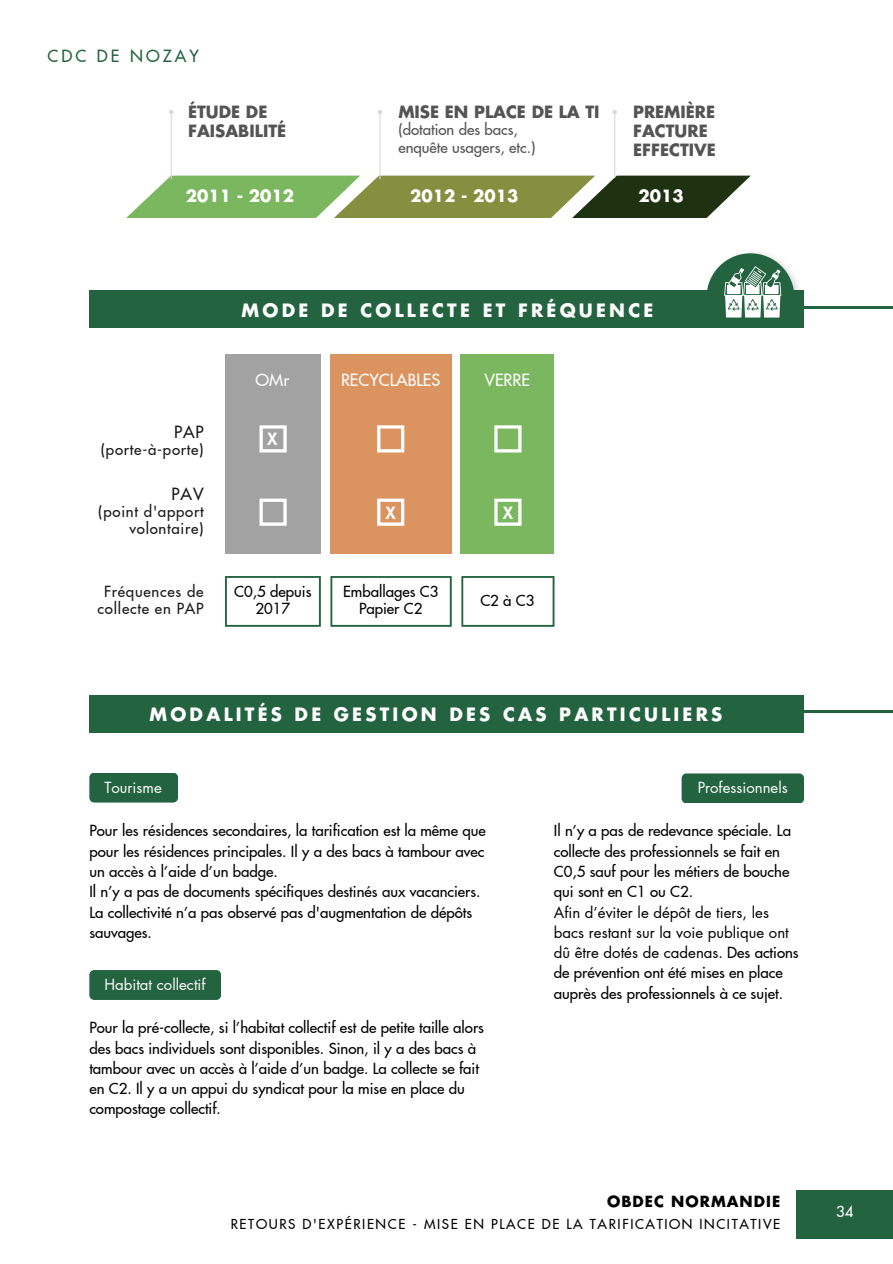
<style>
.page{position:relative;width:893px;height:1264px;background:#fff}
.page>*{position:absolute;margin:0;border:0;box-sizing:border-box;transform-origin:0 0}
.t1{font:700 18px "Futura LT Pro";letter-spacing:.18em;color:#fff}
.t2{font:700 16.5px/19.2px "Futura LT Pro";color:#545454}
.t3{font:700 16.5px "Futura LT Pro";color:#fff}
.t4{font:500 16.5px "Futura LT Pro";color:#fff}
.t5{font:500 16.5px "Futura LT Pro";letter-spacing:.18em;color:#236340}
.t6{font:500 16.5px "Futura LT Pro";letter-spacing:.05em;color:#191919}
.t7{font:800 16.5px "Futura LT Pro";color:#fff}
.t8{font:500 15px/20.2px "Futura LT Pro";color:#000}
.t9{font:15px/20.2px "Futura LT Pro";color:#000}
.t10{font:500 15px/16.8px "Futura LT Pro";letter-spacing:.05em;color:#191919;text-align:center}
.t11{font:15px "Futura LT Pro";color:#fff}
.t12{font:500 15px "Futura LT Pro";color:#545454}
.t13{font:700 15px "Futura LT Pro";letter-spacing:.07em;color:#000}
.t14{font:500 15px "Futura LT Pro";color:#fff}
.t15{font:500 13.5px "Futura LT Pro";letter-spacing:.12em;color:#000}
.s1{font-weight:500}
</style>
<div class="page">
<svg style="left:225px;top:576px;width:96px;height:50px"></svg>
<svg style="left:330px;top:576px;width:121px;height:50px"></svg>
<svg style="left:461px;top:576px;width:93px;height:50px"></svg>
<div style="left:225px;top:355px;width:96px;height:199px;background:#a2a2a2"></div>
<div style="left:330px;top:355px;width:121px;height:199px;background:#db9460"></div>
<div style="left:460px;top:355px;width:94px;height:199px;background:#7bb75e"></div>
<svg style="left:126px;top:176px;width:624px;height:42px;background:#7b9558"></svg>
<svg style="left:259px;top:498px;width:28px;height:28px"></svg>
<svg style="left:259px;top:425px;width:28px;height:27px"></svg>
<svg style="left:377px;top:498px;width:27px;height:28px"></svg>
<svg style="left:377px;top:425px;width:27px;height:27px"></svg>
<svg style="left:494px;top:498px;width:27px;height:28px"></svg>
<svg style="left:494px;top:425px;width:27px;height:27px"></svg>
<hr style="left:171px;top:114px;width:1px;height:65px;background:#d9d9d9">
<svg style="left:169px;top:110px;width:4px;height:4px"></svg>
<hr style="left:614px;top:114px;width:1px;height:64px;background:#d9d9d9">
<svg style="left:612px;top:110px;width:5px;height:4px"></svg>
<hr style="left:379px;top:114px;width:1px;height:65px;background:#d9d9d9">
<svg style="left:378px;top:110px;width:4px;height:4px"></svg>
<img style="left:702px;top:279px;width:101px;height:12px">
<hr style="left:682px;top:306px;width:210px;height:2px;background:#236340">
<div style="left:89px;top:291px;width:715px;height:37px;background:#236340"></div>
<svg style="left:706px;top:253px;width:88px;height:64px"></svg>
<hr style="left:681px;top:710px;width:211px;height:2px;background:#236340">
<div style="left:89px;top:695px;width:714px;height:37px;background:#236340"></div>
<div style="left:89px;top:772px;width:89px;height:30px;background:#236340;border-radius:5px"></div>
<div style="left:89px;top:970px;width:132px;height:29px;background:#236340;border-radius:5px"></div>
<div style="left:681px;top:773px;width:123px;height:30px;background:#236340;border-radius:5px"></div>
<div style="left:796px;top:1189px;width:96px;height:49px;background:#236340"></div>
<p class="t5" style="left:48px;top:49px;width:153px">CDC DE NOZAY</p>
<p class="t2" style="left:188px;top:103px;width:100px">ÉTUDE DE<br>FAISABILITÉ</p>
<p class="t2" style="left:398px;top:103px;width:203px">MISE EN PLACE DE LA TI</p>
<p class="t12" style="left:398px;top:122px;width:121px">(dotation des bacs,</p>
<p class="t12" style="left:398px;top:140px;width:139px">enquête usagers, etc.)</p>
<p class="t2" style="left:633px;top:103px;width:84px">PREMIÈRE</p>
<p class="t2" style="left:633px;top:122px;width:76px">FACTURE</p>
<p class="t2" style="left:633px;top:141px;width:84px">EFFECTIVE</p>
<p class="t3" style="left:186px;top:188px;width:110px">2011 - 2012</p>
<p class="t3" style="left:410px;top:188px;width:110px">2012 - 2013</p>
<p class="t3" style="left:638px;top:188px;width:47px">2013</p>
<p class="t1" style="left:242px;top:302px;width:413px">MODE DE COLLECTE ET FRÉQUENCE</p>
<p class="t6" style="left:174px;top:425px;width:31px">PAP</p>
<p class="t10" style="left:101px;top:442px;width:104px">(porte-à-porte)</p>
<p class="t6" style="left:172px;top:487px;width:33px">PAV</p>
<p class="t10" style="left:98px;top:504px;width:107px">(point d'apport</p>
<p class="t10" style="left:129px;top:521px;width:76px">volontaire)</p>
<p class="t10" style="left:98px;top:583px;width:107px">Fréquences de collecte en PAP</p>
<p class="t4" style="left:255px;top:372px;width:35px">OMr</p>
<p class="t4" style="left:341px;top:372px;width:101px">RECYCLABLES</p>
<p class="t4" style="left:484px;top:372px;width:47px">VERRE</p>
<p class="t7" style="left:267px;top:431px;width:12px">X</p>
<p class="t7" style="left:385px;top:505px;width:12px">X</p>
<p class="t8" style="left:234px;top:583px;width:79px;line-height:16.8px;text-align:center">C0,5 depuis<br>2017</p>
<p class="t8" style="left:343px;top:582px;width:97px">Emballages C3</p>
<p class="t8" style="left:359px;top:599px;width:65px">Papier C2</p>
<p class="t7" style="left:502px;top:505px;width:12px">X</p>
<p class="t8" style="left:480px;top:590px;width:56px">C2 à C3</p>
<p class="t1" style="left:149px;top:706px;width:574px">MODALITÉS DE GESTION DES CAS PARTICULIERS</p>
<p class="t11" style="left:104px;top:780px;width:59px">Tourisme</p>
<p class="t8" style="left:89px;top:821px;width:398px;text-align:justify">Pour les résidences secondaires, la tarification est la même que pour les résidences principales. Il y a des bacs à tambour avec un accès à l’aide d’un badge.</p>
<p class="t8" style="left:89px;top:882px;width:393px">Il n’y a pas de documents spécifiques destinés aux vacanciers.</p>
<p class="t8" style="left:89px;top:902px;width:384px">La collectivité n’a pas observé pas d'augmentation de dépôts sauvages.</p>
<p class="t11" style="left:104px;top:977px;width:103px">Habitat collectif</p>
<p class="t8" style="left:89px;top:1018px;width:396px">Pour la pré-collecte, si l’habitat collectif est de petite taille alors des bacs individuels sont disponibles. Sinon, il y a des bacs à tambour avec un accès à l’aide d’un badge. La collecte se fait en C2. Il y a un appui du syndicat pour la mise en place du compostage collectif.</p>
<p class="t11" style="left:697px;top:781px;width:91px">Professionnels</p>
<p class="t8" style="left:554px;top:821px;width:239px">Il n’y a pas de redevance spéciale. La collecte des professionnels se fait en<br>C0,5 sauf pour les métiers de bouche qui sont en C1 ou C2.</p>
<p class="t9" style="left:554px;top:902px;width:246px">Afin d’éviter le dépôt de tiers, les bacs restant sur la voie publique ont dû être dotés de cadenas<span class="s1">. Des actions de prévention ont été mises en place auprès des professionnels à ce sujet.</span></p>
<p class="t13" style="left:607px;top:1194px;width:175px">OBDEC NORMANDIE</p>
<p class="t15" style="left:231px;top:1218px;width:551px">RETOURS D'EXPÉRIENCE - MISE EN PLACE DE LA TARIFICATION INCITATIVE</p>
<p class="t14" style="left:836px;top:1205px;width:19px">34</p>
</div>
